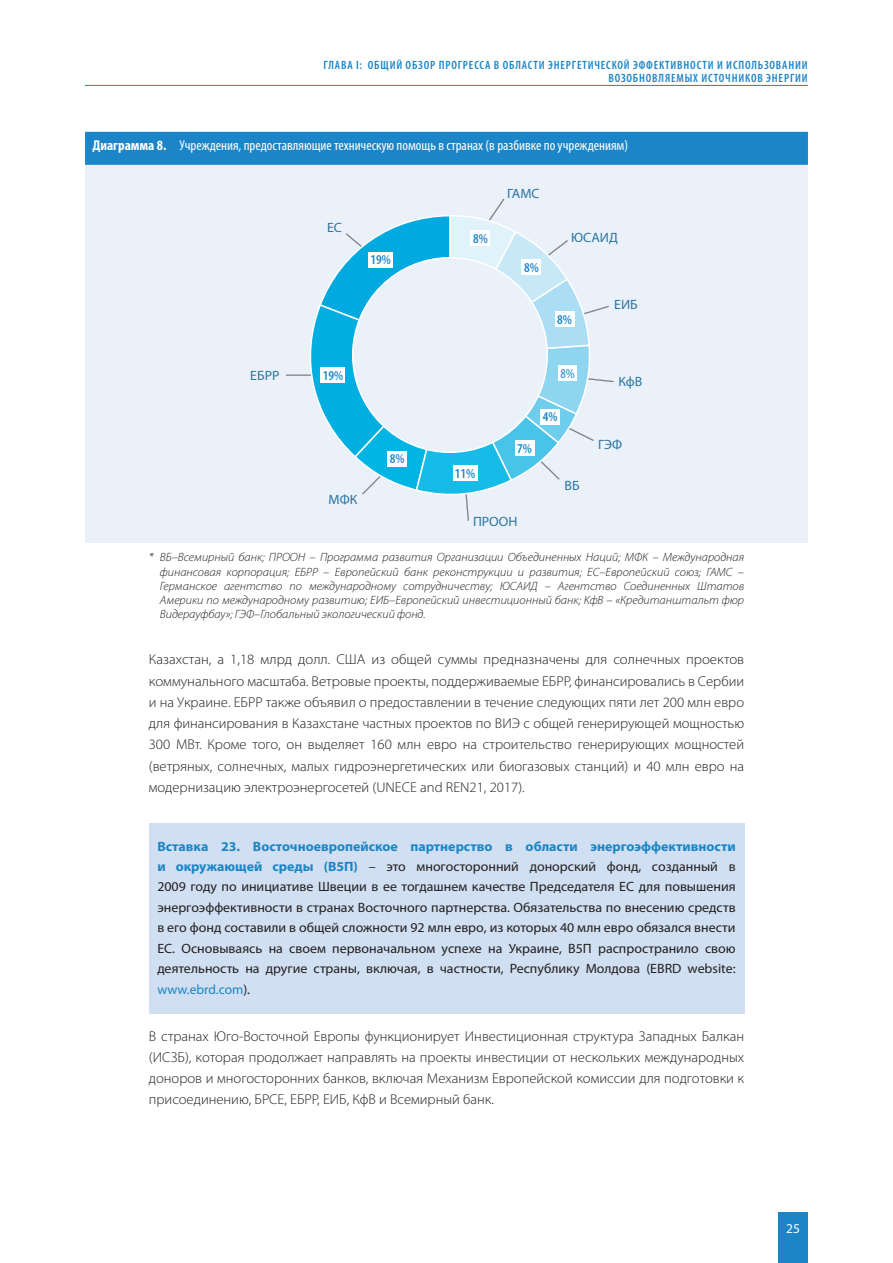
<style>
.page{position:relative;width:893px;height:1263px;background:#fff}
.page>*{position:absolute;margin:0;border:0;box-sizing:border-box;transform-origin:0 0}
.t1{font:300 14.25px/21.3px "Myriad Pro";color:#231f20;text-align:justify;scale:1.04 1}
.t2{font:300 14.25px/21.3px "Myriad Pro";color:#231f20;text-align:justify}
.t3{font:condensed 14.25px "Myriad Pro";color:#fff}
.t4{font:13.5px/20.5px "Myriad Pro";color:#231f20;text-align:justify}
.t5{font:13.5px "Myriad Pro";color:#2c75a1}
.t6{font:600 condensed 13.5px "Myriad Pro";color:#1b85c7}
.t7{font:13.5px "Myriad Pro";color:#fff}
.t8{font:condensed 13.5px "Myriad Pro";color:#1b85c7}
.t9{font:italic 300 12px/14.2px "Myriad Pro";color:#231f20;text-align:justify}
.t10{font:600 condensed 12px/13.5px "Myriad Pro";letter-spacing:.07em;color:#1b85c7;text-align:right}
.s1{font-weight:700}
.s2{font-weight:700;color:#1b85c7}
.s3{color:#1b85c7}
</style>
<div class="page">
<hr style="left:85px;top:85px;width:723px;height:1px;background:#1b85c7">
<div style="left:778px;top:1212px;width:30px;height:51px;background:#1b85c7"></div>
<div style="left:149px;top:823px;width:595px;height:191px;background:#d0dff1"></div>
<div style="left:85px;top:139px;width:723px;height:404px;background:#ebf1f9"></div>
<div style="left:85px;top:132px;width:723px;height:33px;background:#1b85c7"></div>
<svg style="left:286px;top:198px;width:328px;height:323px"></svg>
<div style="left:353px;top:258px;width:194px;height:194px;background:#ebf1f9;border-radius:50%"></div>
<div style="left:368px;top:252px;width:25px;height:15px;background:#fff"></div>
<div style="left:321px;top:367px;width:24px;height:16px;background:#fff"></div>
<div style="left:388px;top:451px;width:19px;height:15px;background:#fff"></div>
<div style="left:471px;top:231px;width:19px;height:15px;background:#fff"></div>
<div style="left:522px;top:259px;width:19px;height:16px;background:#fff"></div>
<div style="left:555px;top:311px;width:19px;height:16px;background:#fff"></div>
<div style="left:558px;top:365px;width:19px;height:16px;background:#fff"></div>
<div style="left:515px;top:440px;width:19px;height:16px;background:#fff"></div>
<div style="left:541px;top:409px;width:19px;height:16px;background:#fff"></div>
<div style="left:453px;top:465px;width:24px;height:16px;background:#fff"></div>
<p class="t10" style="left:323px;top:58px;width:486px">ГЛАВА I: ОБЩИЙ ОБЗОР ПРОГРЕССА В ОБЛАСТИ ЭНЕРГЕТИЧЕСКОЙ ЭФФЕКТИВНОСТИ И ИСПОЛЬЗОВАНИИ<br>ВОЗОБНОВЛЯЕМЫХ ИСТОЧНИКОВ ЭНЕРГИИ</p>
<p class="t3" style="left:93px;top:137px;width:537px"><span class="s1">Диаграмма 8.</span> Учреждения, предоставляющие техническую помощь в странах (в разбивке по учреждениям)</p>
<p class="t5" style="left:250px;top:367px;width:31px">ЕБРР</p>
<p class="t5" style="left:327px;top:219px;width:16px">EC</p>
<p class="t6" style="left:370px;top:251px;width:22px">19%</p>
<p class="t6" style="left:323px;top:367px;width:22px">19%</p>
<p class="t5" style="left:329px;top:491px;width:30px">МФК</p>
<p class="t6" style="left:390px;top:450px;width:16px">8%</p>
<p class="t6" style="left:473px;top:230px;width:16px">8%</p>
<p class="t6" style="left:455px;top:465px;width:22px">11%</p>
<p class="t5" style="left:507px;top:185px;width:34px">ГАМС</p>
<p class="t6" style="left:524px;top:259px;width:16px">8%</p>
<p class="t5" style="left:571px;top:229px;width:48px">ЮСАИД</p>
<p class="t6" style="left:557px;top:311px;width:16px">8%</p>
<p class="t8" style="left:560px;top:365px;width:16px">8%</p>
<p class="t5" style="left:614px;top:296px;width:25px">ЕИБ</p>
<p class="t5" style="left:618px;top:373px;width:25px">КфВ</p>
<p class="t6" style="left:517px;top:440px;width:16px">7%</p>
<p class="t6" style="left:543px;top:408px;width:16px">4%</p>
<p class="t5" style="left:564px;top:477px;width:17px">ВБ</p>
<p class="t5" style="left:598px;top:436px;width:26px">ГЭФ</p>
<p class="t5" style="left:473px;top:513px;width:46px">ПРООН</p>
<p class="t9" style="left:160px;top:550px;width:586px;text-indent:-11px">* ВБ–Всемирный банк; ПРООН – Программа развития Организации Объединенных Наций; МФК – Международная финансовая корпорация; ЕБРР – Европейский банк реконструкции и развития; ЕС–Европейский союз; ГАМС – Германское агентство по международному сотрудничеству; ЮСАИД – Агентство Соединенных Штатов Америки по международному развитию; ЕИБ–Европейский инвестиционный банк; KфВ – «Кредитанштальт фюр Видерауфбау»; ГЭФ–Глобальный экологический фонд.</p>
<p class="t1" style="left:149px;top:649px;width:574px">Казахстан, а 1,18 млрд долл. США из общей суммы предназначены для солнечных проектов коммунального масштаба. Ветровые проекты, поддерживаемые ЕБРР, финансировались в Сербии и на Украине. ЕБРР также объявил о предоставлении в течение следующих пяти лет 200 млн евро для финансирования в Казахстане частных проектов по ВИЭ с общей генерирующей мощностью 300 МВт. Кроме того, он выделяет 160 млн евро на строительство генерирующих мощностей (ветряных, солнечных, малых гидроэнергетических или биогазовых станций) и 40 млн евро на модернизацию электроэнергосетей (UNECE and REN21, 2017).</p>
<p class="t4" style="left:157px;top:835px;width:580px"><span class="s2">Вставка 23. Восточноевропейское партнерство в области энергоэффективности и окружающей среды (В5П)</span> – это многосторонний донорский фонд, созданный в 2009 году по инициативе Швеции в ее тогдашнем качестве Председателя ЕС для повышения энергоэффективности в странах Восточного партнерства. Обязательства по внесению средств в его фонд составили в общей сложности 92 млн евро, из которых 40 млн евро обязался внести ЕС. Основываясь на своем первоначальном успехе на Украине, В5П распространило свою деятельность на другие страны, включая, в частности, Республику Молдова (EBRD website: <span class="s3">www.ebrd.com</span>).</p>
<p class="t2" style="left:149px;top:1025px;width:597px">В странах Юго-Восточной Европы функционирует Инвестиционная структура Западных Балкан (ИСЗБ), которая продолжает направлять на проекты инвестиции от нескольких международных доноров и многосторонних банков, включая Механизм Европейской комиссии для подготовки к присоединению, БРСЕ, ЕБРР, ЕИБ, КфВ и Всемирный банк.</p>
<p class="t7" style="left:786px;top:1220px;width:15px">25</p>
</div>
